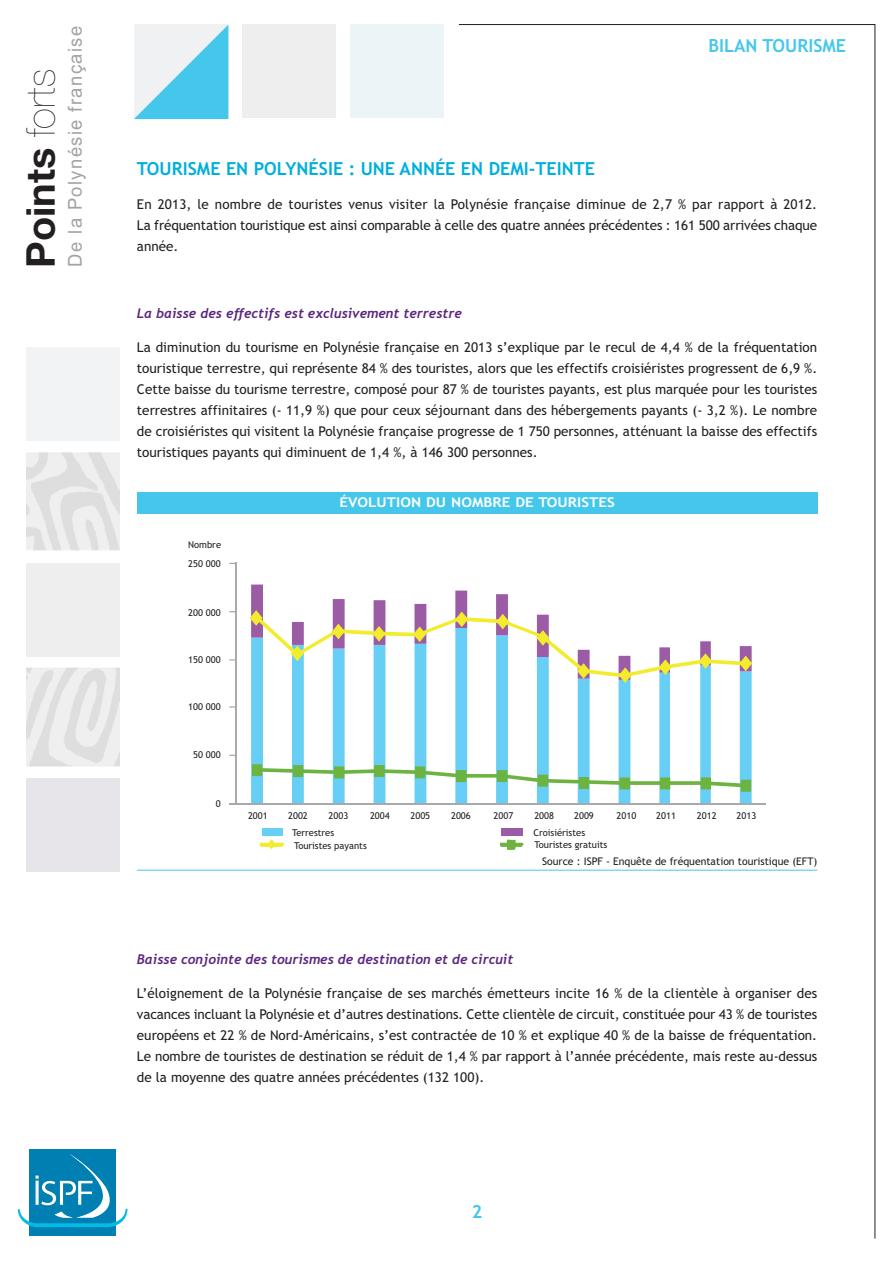
<style>
.page{position:relative;width:893px;height:1263px;background:#fff}
.page>*{position:absolute;margin:0;border:0;box-sizing:border-box;transform-origin:0 0}
.t1{font:700 39.75px "Helvetica Neue";color:#231f20}
.t2{font:19.2px "Arial";letter-spacing:.075em;color:#a2a3a7;scale:.96 1}
.t3{font:700 18px "Trebuchet MS";color:#00afdc}
.t4{font:700 18px "Trebuchet MS";color:#45c7ec}
.t5{font:13.5px/21px "Trebuchet MS";color:#231f20;text-align:justify}
.t6{font:italic 700 13.5px "Trebuchet";color:#5c2781}
.t7{font:700 13.5px "Trebuchet MS";color:#fff;scale:1.12 1}
.t8{font:10.5px "Trebuchet MS";color:#231f20}
.t9{font:9.45px/13px "Trebuchet MS";color:#231f20}
.s1{font-weight:200}
</style>
<div class="page">
<div style="left:242px;top:25px;width:94px;height:93px;background:#eeeeef"></div>
<div style="left:350px;top:25px;width:94px;height:93px;background:#ebf4f7"></div>
<div style="left:26px;top:347px;width:94px;height:94px;background:#f2f3f4"></div>
<div style="left:26px;top:563px;width:94px;height:93px;background:#eeeeef"></div>
<div style="left:26px;top:778px;width:94px;height:94px;background:#e8e5ea"></div>
<div style="left:29px;top:1149px;width:87px;height:87px;background:#007fb2"></div>
<svg style="left:18px;top:1153px;width:110px;height:74px"></svg>
<svg style="left:134px;top:25px;width:94px;height:94px"></svg>
<img style="left:26px;top:452px;width:94px;height:99px">
<img style="left:26px;top:667px;width:94px;height:99px">
<div style="left:262px;top:828px;width:21px;height:8px;background:#67cef5"></div>
<div style="left:501px;top:828px;width:22px;height:8px;background:#9b5ba5"></div>
<svg style="left:259px;top:839px;width:26px;height:10px"></svg>
<svg style="left:499px;top:839px;width:25px;height:11px"></svg>
<svg style="left:251px;top:682px;width:501px;height:121px"></svg>
<svg style="left:251px;top:584px;width:257px;height:26px"></svg>
<hr style="left:235px;top:563px;width:2px;height:240px;background:#a8a9ad">
<hr style="left:235px;top:803px;width:531px;height:1px;background:#a8a9ad">
<svg style="left:255px;top:768px;width:493px;height:19px"></svg>
<svg style="left:229px;top:706px;width:6px;height:2px"></svg>
<svg style="left:250px;top:610px;width:502px;height:72px"></svg>
<div style="left:252px;top:765px;width:10px;height:10px;background:#6cb43f"></div>
<div style="left:252px;top:764px;width:10px;height:12px;border:1px solid #6cb43f"></div>
<div style="left:293px;top:765px;width:10px;height:11px;background:#6cb43f"></div>
<div style="left:293px;top:765px;width:10px;height:12px;border:1px solid #6cb43f"></div>
<div style="left:335px;top:767px;width:9px;height:11px;background:#6cb43f"></div>
<div style="left:334px;top:767px;width:10px;height:11px;border:1px solid #6cb43f"></div>
<div style="left:375px;top:765px;width:9px;height:11px;background:#6cb43f"></div>
<div style="left:375px;top:765px;width:9px;height:12px;border:1px solid #6cb43f"></div>
<div style="left:415px;top:767px;width:10px;height:11px;background:#6cb43f"></div>
<div style="left:457px;top:771px;width:9px;height:11px;background:#6cb43f"></div>
<div style="left:456px;top:770px;width:10px;height:12px;border:1px solid #6cb43f"></div>
<div style="left:498px;top:771px;width:9px;height:10px;background:#6cb43f"></div>
<div style="left:497px;top:770px;width:10px;height:12px;border:1px solid #6cb43f"></div>
<div style="left:538px;top:775px;width:9px;height:11px;background:#6cb43f"></div>
<div style="left:538px;top:775px;width:10px;height:11px;border:1px solid #6cb43f"></div>
<div style="left:579px;top:777px;width:9px;height:11px;background:#6cb43f"></div>
<div style="left:579px;top:777px;width:10px;height:12px;border:1px solid #6cb43f"></div>
<div style="left:620px;top:778px;width:9px;height:11px;background:#6cb43f"></div>
<div style="left:661px;top:778px;width:9px;height:11px;background:#6cb43f"></div>
<div style="left:660px;top:778px;width:10px;height:11px;border:1px solid #6cb43f"></div>
<div style="left:701px;top:778px;width:9px;height:11px;background:#6cb43f"></div>
<div style="left:701px;top:778px;width:10px;height:11px;border:1px solid #6cb43f"></div>
<div style="left:741px;top:780px;width:10px;height:11px;background:#6cb43f"></div>
<div style="left:137px;top:493px;width:680px;height:21px;background:#45c7ec"></div>
<hr style="left:137px;top:870px;width:680px;height:1px;background:#45c7ec">
<h1 class="t1" style="left:16px;top:268px;width:201px;rotate:-90deg">Points <span class="s1">forts</span></h1>
<h2 class="t2" style="left:62px;top:267px;width:252px;rotate:-90deg">De la Polynésie française</h2>
<h3 class="t4" style="left:708px;top:35px;width:139px">BILAN TOURISME</h3>
<h3 class="t3" style="left:137px;top:158px;width:460px">TOURISME EN POLYNÉSIE : UNE ANNÉE EN DEMI-TEINTE</h3>
<p class="t5" style="left:137px;top:193px;width:682px">En 2013, le nombre de touristes venus visiter la Polynésie française diminue de 2,7 % par rapport à 2012.<br>La fréquentation touristique est ainsi comparable à celle des quatre années précédentes : 161 500 arrivées chaque année.</p>
<p class="t6" style="left:137px;top:306px;width:326px">La baisse des effectifs est exclusivement terrestre</p>
<p class="t5" style="left:137px;top:337px;width:682px">La diminution du tourisme en Polynésie française en 2013 s’explique par le recul de 4,4 % de la fréquentation touristique terrestre, qui représente 84 % des touristes, alors que les effectifs croisiéristes progressent de 6,9 %.<br>Cette baisse du tourisme terrestre, composé pour 87 % de touristes payants, est plus marquée pour les touristes terrestres affinitaires (- 11,9 %) que pour ceux séjournant dans des hébergements payants (- 3,2 %). Le nombre de croisiéristes qui visitent la Polynésie française progresse de 1 750 personnes, atténuant la baisse des effectifs touristiques payants qui diminuent de 1,4 %, à 146 300 personnes.</p>
<p class="t9" style="left:188px;top:538px;width:34px">Nombre</p>
<p class="t9" style="left:188px;top:557px;width:34px">250 000</p>
<p class="t9" style="left:188px;top:606px;width:34px">200 000</p>
<p class="t9" style="left:188px;top:653px;width:34px">150 000</p>
<p class="t9" style="left:188px;top:701px;width:34px">100 000</p>
<p class="t9" style="left:193px;top:748px;width:29px">50 000</p>
<p class="t9" style="left:216px;top:797px;width:6px">0</p>
<p class="t7" style="left:339px;top:495px;width:247px">ÉVOLUTION DU NOMBRE DE TOURISTES</p>
<p class="t9" style="left:248px;top:809px;width:21px">2001</p>
<p class="t9" style="left:288px;top:809px;width:21px">2002</p>
<p class="t9" style="left:329px;top:809px;width:21px">2003</p>
<p class="t9" style="left:370px;top:809px;width:21px">2004</p>
<p class="t9" style="left:410px;top:809px;width:21px">2005</p>
<p class="t9" style="left:451px;top:809px;width:21px">2006</p>
<p class="t9" style="left:494px;top:809px;width:21px">2007</p>
<p class="t9" style="left:534px;top:809px;width:21px">2008</p>
<p class="t9" style="left:574px;top:809px;width:21px">2009</p>
<p class="t9" style="left:616px;top:809px;width:21px">2010</p>
<p class="t9" style="left:656px;top:809px;width:21px">2011</p>
<p class="t9" style="left:697px;top:809px;width:21px">2012</p>
<p class="t9" style="left:737px;top:809px;width:21px">2013</p>
<p class="t9" style="left:292px;top:826px;width:76px">Terrestres<br>Touristes payants</p>
<p class="t9" style="left:534px;top:826px;width:75px;line-height:12.1px">Croisiéristes<br>Touristes gratuits</p>
<p class="t8" style="left:542px;top:855px;width:277px">Source : ISPF - Enquête de fréquentation touristique (EFT)</p>
<p class="t6" style="left:137px;top:951px;width:378px">Baisse conjointe des tourismes de destination et de circuit</p>
<p class="t5" style="left:137px;top:982px;width:682px">L’éloignement de la Polynésie française de ses marchés émetteurs incite 16 % de la clientèle à organiser des vacances incluant la Polynésie et d’autres destinations. Cette clientèle de circuit, constituée pour 43 % de touristes européens et 22 % de Nord-Américains, s’est contractée de 10 % et explique 40 % de la baisse de fréquentation.<br>Le nombre de touristes de destination se réduit de 1,4 % par rapport à l’année précédente, mais reste au-dessus de la moyenne des quatre années précédentes (132 100).</p>
<h3 class="t4" style="left:472px;top:1201px;width:12px">2</h3>
</div>
